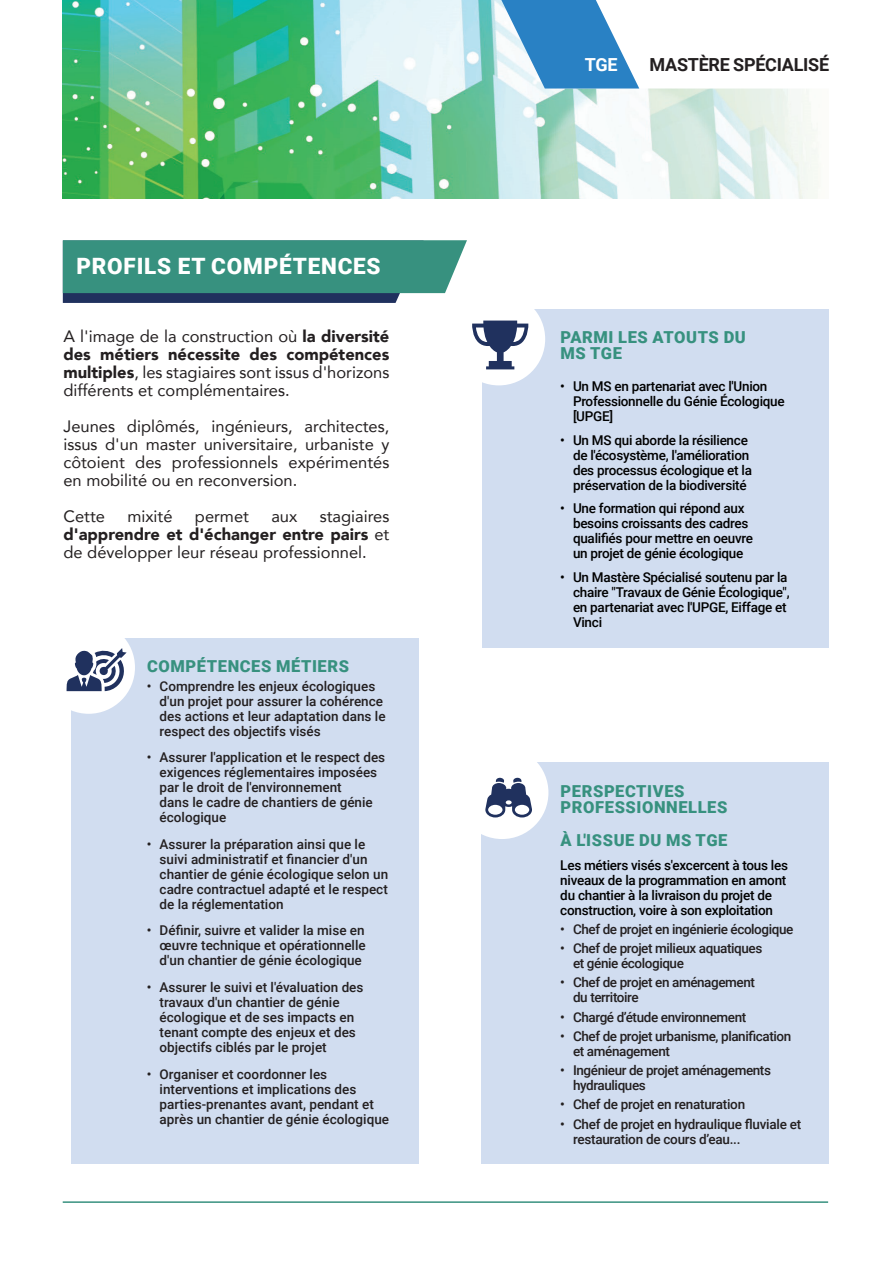
<style>
.page{position:relative;width:893px;height:1263px;background:#fff}
.page>*{position:absolute;margin:0;border:0;box-sizing:border-box;transform-origin:0 0}
.t1{font:900 22.5px "Roboto";letter-spacing:.035em;color:#fff}
.t2{font:700 18px "Roboto";letter-spacing:-.015em;color:#231f20}
.t3{font:700 18px "Roboto";color:#fff}
.t4{font:16.5px/18px "Avenir";color:#231f20;text-align:justify}
.t5{font:900 16.5px/16.5px "Roboto";letter-spacing:.035em;color:#37917f}
.t6{font:500 13.5px/15px "Roboto";color:#231f20}
.t7{font:500 13.5px/15px "Roboto";letter-spacing:-.02em;color:#000}
.t8{font:500 13.5px/15px "Roboto";letter-spacing:-.03em;color:#231f20}
.t9{font:500 13.5px/15px "Roboto";letter-spacing:-.02em;color:#231f20}
.s1{font-weight:900}
</style>
<div class="page">
<img style="left:63px;top:0;width:757px;height:198px">
<svg style="left:501px;top:0;width:319px;height:89px"></svg>
<hr style="left:63px;top:1201px;width:765px;height:2px;background:#37917f">
<div style="left:482px;top:309px;width:347px;height:339px;background:#d1ddf0"></div>
<div style="left:455px;top:295px;width:88px;height:88px;background:#fff;border-radius:50%"></div>
<div style="left:452px;top:293px;width:93px;height:92px;border:4px solid #fff;border-radius:50%"></div>
<svg style="left:472px;top:321px;width:56px;height:48px"></svg>
<div style="left:482px;top:762px;width:347px;height:402px;background:#d1ddf0"></div>
<div style="left:458px;top:749px;width:88px;height:88px;background:#fff;border-radius:50%"></div>
<div style="left:456px;top:746px;width:92px;height:93px;border:4px solid #fff;border-radius:50%"></div>
<svg style="left:485px;top:778px;width:47px;height:39px"></svg>
<div style="left:71px;top:638px;width:348px;height:525px;background:#d1ddf0"></div>
<div style="left:45px;top:623px;width:88px;height:88px;background:#fff;border-radius:50%"></div>
<div style="left:42px;top:621px;width:93px;height:93px;border:4px solid #fff;border-radius:50%"></div>
<svg style="left:66px;top:648px;width:61px;height:43px"></svg>
<svg style="left:63px;top:240px;width:404px;height:63px;background:#3e8a81"></svg>
<p class="t1" style="left:76px;top:250px;width:306px">PROFILS ET COMPÉTENCES</p>
<p class="t4" style="left:63px;top:327px;width:327px">A l'image de la construction où <span class="s1">la diversité des métiers nécessite des compétences multiples</span>, les stagiaires sont issus d'horizons différents et complémentaires.</p>
<p class="t4" style="left:63px;top:417px;width:327px">Jeunes diplômés, ingénieurs, architectes, issus d'un master universitaire, urbaniste y côtoient des professionnels expérimentés en mobilité ou en reconversion.</p>
<p class="t4" style="left:63px;top:507px;width:43px">Cette</p>
<p class="t4" style="left:127px;top:507px;width:47px">mixité</p>
<p class="t4" style="left:195px;top:507px;width:56px">permet</p>
<p class="t4" style="left:271px;top:507px;width:27px">aux</p>
<p class="t4" style="left:63px;top:507px;width:327px;text-indent:256px">stagiaires <span class="s1">d'apprendre et d'échanger entre pairs</span> et de développer leur réseau professionnel.</p>
<p class="t5" style="left:147px;top:657px;width:203px">COMPÉTENCES MÉTIERS</p>
<p class="t6" style="left:160px;top:678px;width:227px;text-indent:-13px">• Comprendre les enjeux écologiques d'un projet pour assurer la cohérence des actions et leur adaptation dans le respect des objectifs visés</p>
<p class="t6" style="left:160px;top:750px;width:227px;text-indent:-13px">• Assurer l'application et le respect des exigences réglementaires imposées par le droit de l'environnement<br>dans le cadre de chantiers de génie écologique</p>
<p class="t6" style="left:160px;top:836px;width:230px;text-indent:-13px">• Assurer la préparation ainsi que le suivi administratif et financier d'un chantier de génie écologique selon un cadre contractuel adapté et le respect de la réglementation</p>
<p class="t6" style="left:160px;top:923px;width:208px;text-align:justify;text-indent:-13px">• Définir, suivre et valider la mise en œuvre technique et opérationnelle d'un chantier de génie écologique</p>
<p class="t6" style="left:160px;top:979px;width:205px;text-indent:-13px">• Assurer le suivi et l'évaluation des travaux d'un chantier de génie écologique et de ses impacts en tenant compte des enjeux et des objectifs ciblés par le projet</p>
<p class="t6" style="left:160px;top:1066px;width:231px;text-indent:-13px">• Organiser et coordonner les interventions et implications des parties-prenantes avant, pendant et après un chantier de génie écologique</p>
<p class="t3" style="left:585px;top:52px;width:34px">TGE</p>
<p class="t2" style="left:649px;top:52px;width:181px">MASTÈRE SPÉCIALISÉ</p>
<p class="t5" style="left:560px;top:328px;width:187px">PARMI LES ATOUTS DU<br>MS TGE</p>
<p class="t7" style="left:573px;top:379px;width:213px;text-indent:-13px">• Un MS en partenariat avec l'Union<br>Professionnelle du Génie Écologique [UPGE]</p>
<p class="t7" style="left:573px;top:432px;width:181px;text-indent:-13px">• Un MS qui aborde la résilience de l'écosystème, l'amélioration des processus écologique et la préservation de la biodiversité</p>
<p class="t7" style="left:573px;top:501px;width:182px;text-indent:-13px">• Une formation qui répond aux besoins croissants des cadres qualifiés pour mettre en oeuvre un projet de génie écologique</p>
<p class="t7" style="left:573px;top:569px;width:218px;text-indent:-13px">• Un Mastère Spécialisé soutenu par la chaire "Travaux de Génie Écologique", en partenariat avec l'UPGE, Eiffage et<br>Vinci</p>
<p class="t5" style="left:561px;top:782px;width:168px">PERSPECTIVES<br>PROFESSIONNELLES</p>
<p class="t5" style="left:561px;top:831px;width:168px">À L'ISSUE DU MS TGE</p>
<p class="t7" style="left:560px;top:857px;width:229px">Les métiers visés s'excercent à tous les niveaux de la programmation en amont du chantier à la livraison du projet de construction, voire à son exploitation</p>
<p class="t8" style="left:560px;top:921px;width:235px">• Chef de projet en ingénierie écologique</p>
<p class="t8" style="left:573px;top:940px;width:191px;text-indent:-13px">• Chef de projet milieux aquatiques et génie écologique</p>
<p class="t8" style="left:573px;top:974px;width:183px;text-indent:-13px">• Chef de projet en aménagement du territoire</p>
<p class="t8" style="left:560px;top:1009px;width:187px">• Chargé d’étude environnement</p>
<p class="t8" style="left:573px;top:1028px;width:220px;text-indent:-13px">• Chef de projet urbanisme, planification et aménagement</p>
<p class="t8" style="left:573px;top:1062px;width:199px;text-indent:-13px">• Ingénieur de projet aménagements hydrauliques</p>
<p class="t9" style="left:560px;top:1096px;width:186px">• Chef de projet en renaturation</p>
<p class="t9" style="left:573px;top:1116px;width:230px;text-indent:-13px">• Chef de projet en hydraulique fluviale et restauration de cours d’eau...</p>
</div>
